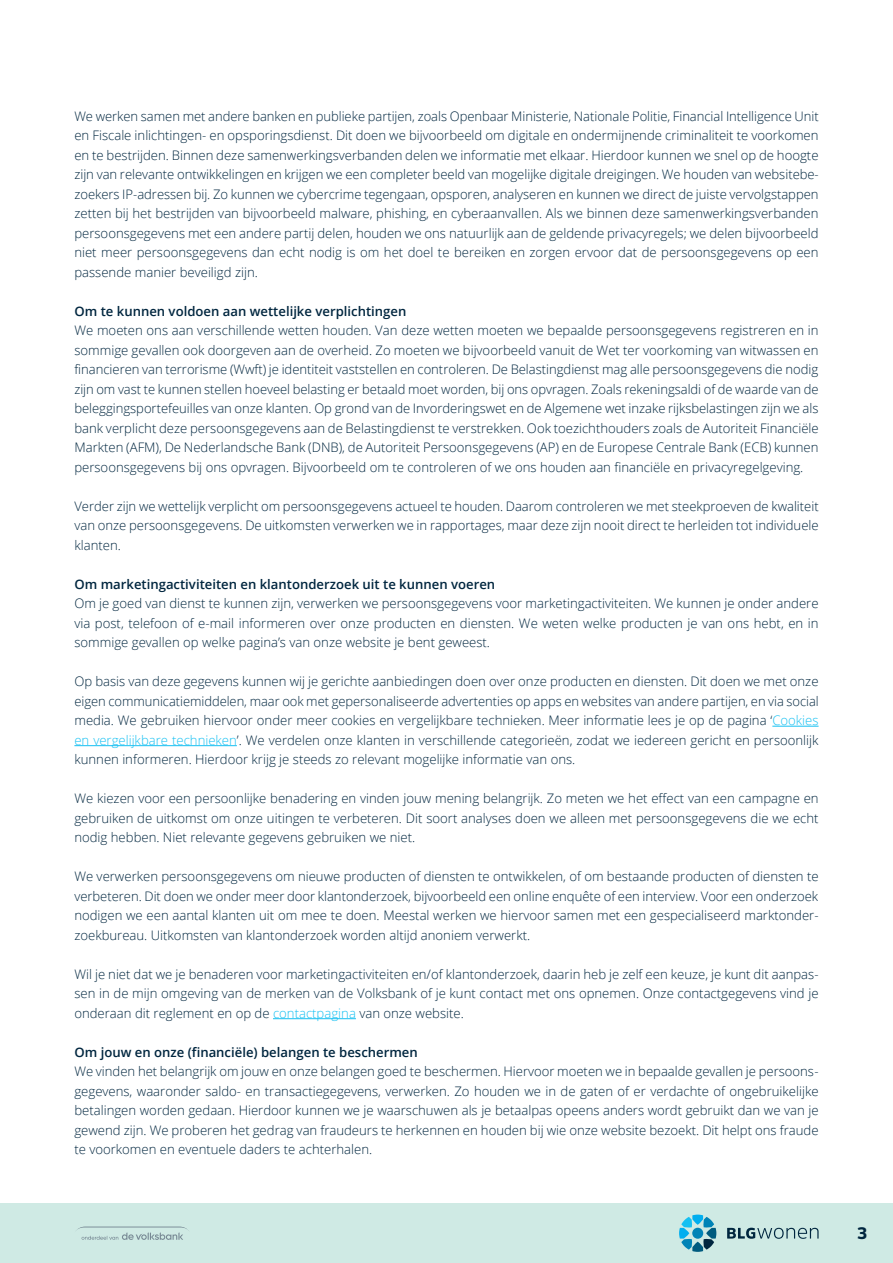
<style>
.page{position:relative;width:893px;height:1263px;background:#fff}
.page>*{position:absolute;margin:0;border:0;box-sizing:border-box;transform-origin:0 0}
.t1{font:900 16.5px "Amsi Pro";color:#00263f}
.t2{font:300 13.2px/19.5px "Open Sans";color:#00263f;text-align:justify}
.t3{font:600 13.2px "Open Sans";color:#00263f}
.s1{color:#15c0f2}
</style>
<div class="page">
<div style="left:0;top:1203px;width:893px;height:60px;background:#cfeae4"></div>
<svg style="left:77px;top:1226px;width:112px;height:14px"></svg>
<svg style="left:727px;top:1228px;width:92px;height:11px"></svg>
<svg style="left:679px;top:1214px;width:37px;height:38px"></svg>
<hr style="left:772px;top:726px;width:47px;height:1px;background:#15c0f2">
<hr style="left:74px;top:745px;width:163px;height:1px;background:#15c0f2">
<hr style="left:273px;top:1018px;width:83px;height:1px;background:#15c0f2">
<p class="t2" style="left:74px;top:106px;width:746px">We werken samen met andere banken en publieke partijen, zoals Openbaar Ministerie, Nationale Politie, Financial Intelligence Unit en Fiscale inlichtingen- en opsporingsdienst. Dit doen we bijvoorbeeld om digitale en ondermijnende criminaliteit te voorkomen en te bestrijden. Binnen deze samenwerkingsverbanden delen we informatie met elkaar. Hierdoor kunnen we snel op de hoogte zijn van relevante ontwikkelingen en krijgen we een completer beeld van mogelijke digitale dreigingen. We houden van websitebe&shy;zoekers IP-adressen bij. Zo kunnen we cybercrime tegengaan, opsporen, analyseren en kunnen we direct de juiste vervolgstappen zetten bij het bestrijden van bijvoorbeeld malware, phishing, en cyberaanvallen. Als we binnen deze samenwerkingsverbanden persoonsgegevens met een andere partij delen, houden we ons natuurlijk aan de geldende privacyregels; we delen bijvoorbeeld niet meer persoonsgegevens dan echt nodig is om het doel te bereiken en zorgen ervoor dat de persoonsgegevens op een passende manier beveiligd zijn.</p>
<p class="t3" style="left:74px;top:302px;width:333px">Om te kunnen voldoen aan wettelijke verplichtingen</p>
<p class="t2" style="left:74px;top:320px;width:746px">We moeten ons aan verschillende wetten houden. Van deze wetten moeten we bepaalde persoonsgegevens registreren en in sommige gevallen ook doorgeven aan de overheid. Zo moeten we bijvoorbeeld vanuit de Wet ter voorkoming van witwassen en financieren van terrorisme (Wwft) je identiteit vaststellen en controleren. De Belastingdienst mag alle persoonsgegevens die nodig zijn om vast te kunnen stellen hoeveel belasting er betaald moet worden, bij ons opvragen. Zoals rekeningsaldi of de waarde van de beleggingsportefeuilles van onze klanten. Op grond van de Invorderingswet en de Algemene wet inzake rijksbelastingen zijn we als bank verplicht deze persoonsgegevens aan de Belastingdienst te verstrekken. Ook toezichthouders zoals de Autoriteit Financiële Markten (AFM), De Nederlandsche Bank (DNB), de Autoriteit Persoonsgegevens (AP) en de Europese Centrale Bank (ECB) kunnen persoonsgegevens bij ons opvragen. Bijvoorbeeld om te controleren of we ons houden aan financiële en privacyregelgeving.</p>
<p class="t2" style="left:74px;top:496px;width:746px">Verder zijn we wettelijk verplicht om persoonsgegevens actueel te houden. Daarom controleren we met steekproeven de kwaliteit van onze persoonsgegevens. De uitkomsten verwerken we in rapportages, maar deze zijn nooit direct te herleiden tot individuele klanten.</p>
<p class="t3" style="left:74px;top:575px;width:422px">Om marketingactiviteiten en klantonderzoek uit te kunnen voeren</p>
<p class="t2" style="left:74px;top:593px;width:746px">Om je goed van dienst te kunnen zijn, verwerken we persoonsgegevens voor marketingactiviteiten. We kunnen je onder andere via post, telefoon of e-mail informeren over onze producten en diensten. We weten welke producten je van ons hebt, en in sommige gevallen op welke pagina’s van onze website je bent geweest.</p>
<p class="t2" style="left:74px;top:671px;width:746px">Op basis van deze gegevens kunnen wij je gerichte aanbiedingen doen over onze producten en diensten. Dit doen we met onze eigen communicatiemiddelen, maar ook met gepersonaliseerde advertenties op apps en websites van andere partijen, en via social media. We gebruiken hiervoor onder meer cookies en vergelijkbare technieken. Meer informatie lees je op de pagina ‘<span class="s1">Cookies en vergelijkbare technieken</span>’. We verdelen onze klanten in verschillende categorieën, zodat we iedereen gericht en persoonlijk kunnen informeren. Hierdoor krijg je steeds zo relevant mogelijke informatie van ons.</p>
<p class="t2" style="left:74px;top:788px;width:746px">We kiezen voor een persoonlijke benadering en vinden jouw mening belangrijk. Zo meten we het effect van een campagne en gebruiken de uitkomst om onze uitingen te verbeteren. Dit soort analyses doen we alleen met persoonsgegevens die we echt nodig hebben. Niet relevante gegevens gebruiken we niet.</p>
<p class="t2" style="left:74px;top:866px;width:746px">We verwerken persoonsgegevens om nieuwe producten of diensten te ontwikkelen, of om bestaande producten of diensten te verbeteren. Dit doen we onder meer door klantonderzoek, bijvoorbeeld een online enquête of een interview. Voor een onderzoek nodigen we een aantal klanten uit om mee te doen. Meestal werken we hiervoor samen met een gespecialiseerd marktonder&shy;zoekbureau. Uitkomsten van klantonderzoek worden altijd anoniem verwerkt.</p>
<p class="t2" style="left:74px;top:964px;width:746px">Wil je niet dat we je benaderen voor marketingactiviteiten en/of klantonderzoek, daarin heb je zelf een keuze, je kunt dit aanpas&shy;sen in de mijn omgeving van de merken van de Volksbank of je kunt contact met ons opnemen. Onze contactgegevens vind je onderaan dit reglement en op de <span class="s1">contactpagina</span> van onze website.</p>
<p class="t3" style="left:74px;top:1043px;width:345px">Om jouw en onze (financiële) belangen te beschermen</p>
<p class="t2" style="left:74px;top:1061px;width:746px">We vinden het belangrijk om jouw en onze belangen goed te beschermen. Hiervoor moeten we in bepaalde gevallen je persoons&shy;gegevens, waaronder saldo- en transactiegegevens, verwerken. Zo houden we in de gaten of er verdachte of ongebruikelijke betalingen worden gedaan. Hierdoor kunnen we je waarschuwen als je betaalpas opeens anders wordt gebruikt dan we van je gewend zijn. We proberen het gedrag van fraudeurs te herkennen en houden bij wie onze website bezoekt. Dit helpt ons fraude te voorkomen en eventuele daders te achterhalen.</p>
<p class="t1" style="left:858px;top:1222px;width:11px">3</p>
</div>
